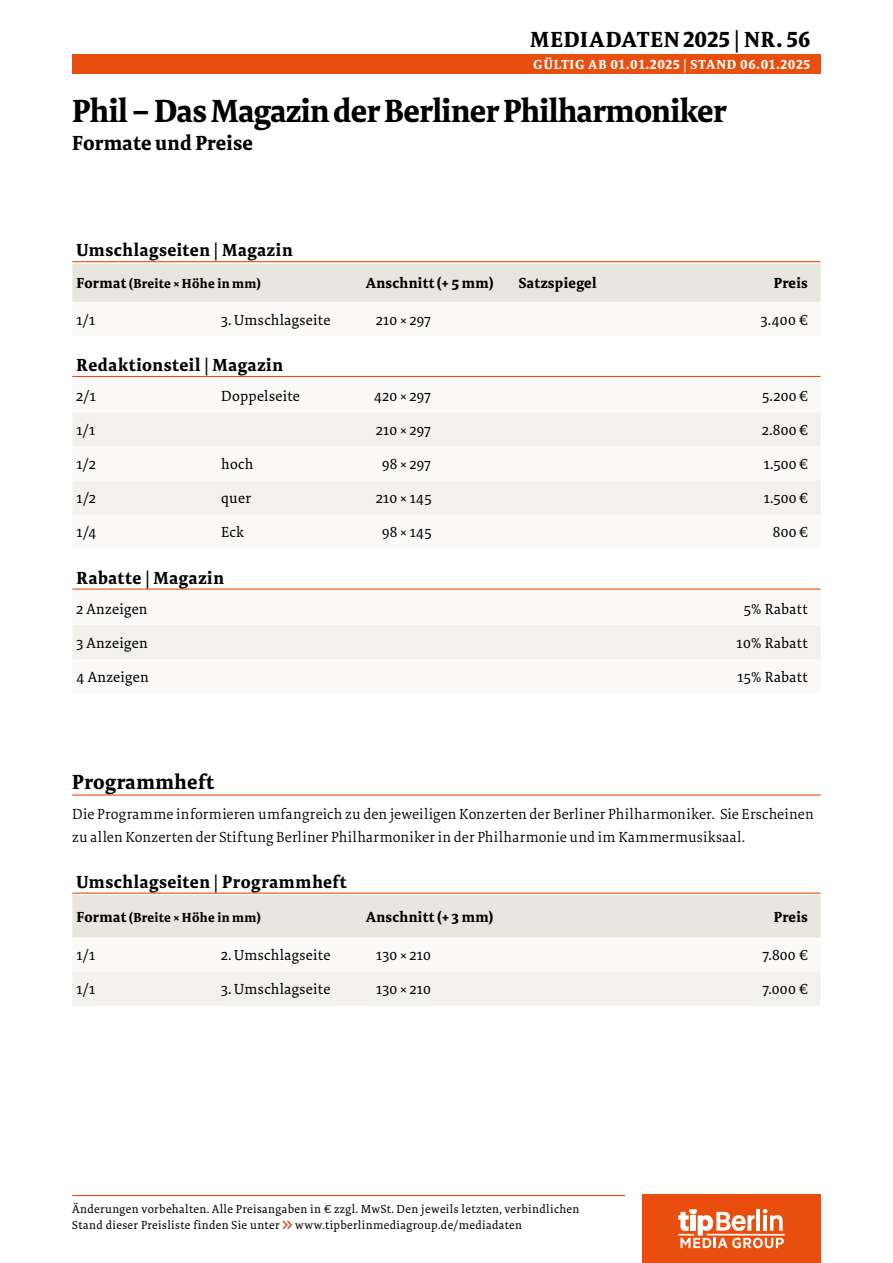
<style>
.page{position:relative;width:893px;height:1263px;background:#fff}
.page>*{position:absolute;margin:0;border:0;box-sizing:border-box;transform-origin:0 0}
.t1{font:700 33px "Tundra Pro";letter-spacing:-.02em;color:#000}
.t2{font:700 22.5px "Tundra Pro";letter-spacing:.03em;color:#000}
.t3{font:700 21px "Tundra Pro";letter-spacing:.01em;color:#000}
.t4{font:700 18px "Tundra Pro";letter-spacing:.03em;color:#000}
.t5{font:15px "Tundra Pro";letter-spacing:.02em;color:#000}
.t6{font:300 15px/22.5px "Tundra Pro";letter-spacing:.01em;color:#000}
.t7{font:700 15px "Tundra Pro";letter-spacing:.02em;color:#000}
.t8{font:700 13.5px "Tundra Pro";letter-spacing:.02em;color:#000}
.t9{font:700 13.5px "Tundra Pro";letter-spacing:.06em;color:#fff}
.t10{font:12px/16.5px "Tundra Pro";letter-spacing:.03em;color:#000}
.s1{font-size:15px}
</style>
<div class="page">
<div style="left:642px;top:1195px;width:179px;height:68px;background:#e94e0f"></div>
<svg style="left:678px;top:1209px;width:106px;height:39px"></svg>
<hr style="left:707px;top:1234px;width:77px;height:1px;background:#fff">
<div style="left:72px;top:54px;width:749px;height:19px;background:#e94e0f"></div>
<hr style="left:72px;top:1195px;width:553px;height:1px;background:#e94e0f">
<svg style="left:282px;top:1220px;width:11px;height:10px"></svg>
<div style="left:72px;top:264px;width:749px;height:38px;background:#e9e6df"></div>
<svg style="left:72px;top:375px;width:749px;height:3px"></svg>
<svg style="left:72px;top:412px;width:749px;height:247px"></svg>
<div style="left:72px;top:480px;width:749px;height:34px;background:#f3f1ee"></div>
<hr style="left:72px;top:261px;width:749px;height:1px;background:#e94e0f">
<hr style="left:72px;top:376px;width:749px;height:1px;background:#e94e0f">
<hr style="left:72px;top:588px;width:749px;height:2px;background:#e94e0f">
<svg style="left:72px;top:895px;width:749px;height:111px"></svg>
<hr style="left:72px;top:892px;width:749px;height:2px;background:#e94e0f">
<hr style="left:72px;top:794px;width:749px;height:1px;background:#e94e0f">
<h2 class="t2" style="left:530px;top:25px;width:281px">MEDIADATEN 2025 | NR. 56</h2>
<p class="t9" style="left:533px;top:55px;width:278px">GÜLTIG AB 01.01.2025 | STAND 06.01.2025</p>
<h1 class="t1" style="left:72px;top:89px;width:656px">Phil – Das Magazin der Berliner Philharmoniker</h1>
<h3 class="t3" style="left:72px;top:130px;width:182px">Formate und Preise</h3>
<p class="t4" style="left:77px;top:239px;width:218px">Umschlagseiten | Magazin</p>
<p class="t8" style="left:77px;top:275px;width:186px"><span class="s1">Format</span> (Breite × Höhe in mm)</p>
<p class="t7" style="left:366px;top:274px;width:129px">Anschnitt(+ 5 mm)</p>
<p class="t7" style="left:519px;top:274px;width:79px">Satzspiegel</p>
<p class="t7" style="left:774px;top:274px;width:36px">Preis</p>
<p class="t5" style="left:77px;top:310px;width:20px">1/1</p>
<p class="t5" style="left:221px;top:310px;width:111px">3. Umschlagseite</p>
<p class="t5" style="left:376px;top:310px;width:56px">210 × 297</p>
<p class="t5" style="left:761px;top:310px;width:49px">3.400 €</p>
<p class="t4" style="left:77px;top:354px;width:208px">Redaktionsteil | Magazin</p>
<p class="t5" style="left:77px;top:387px;width:21px">2/1</p>
<p class="t5" style="left:221px;top:387px;width:80px">Doppelseite</p>
<p class="t5" style="left:374px;top:387px;width:58px">420 × 297</p>
<p class="t5" style="left:762px;top:387px;width:47px">5.200 €</p>
<p class="t5" style="left:77px;top:421px;width:20px">1/1</p>
<p class="t5" style="left:376px;top:421px;width:56px">210 × 297</p>
<p class="t5" style="left:762px;top:421px;width:47px">2.800 €</p>
<p class="t5" style="left:77px;top:455px;width:21px">1/2</p>
<p class="t5" style="left:221px;top:455px;width:34px">hoch</p>
<p class="t5" style="left:382px;top:455px;width:50px">98 × 297</p>
<p class="t5" style="left:764px;top:455px;width:46px">1.500 €</p>
<p class="t5" style="left:77px;top:489px;width:21px">1/2</p>
<p class="t5" style="left:221px;top:489px;width:31px">quer</p>
<p class="t5" style="left:376px;top:489px;width:57px">210 × 145</p>
<p class="t5" style="left:764px;top:489px;width:46px">1.500 €</p>
<p class="t5" style="left:77px;top:523px;width:21px">1/4</p>
<p class="t5" style="left:221px;top:523px;width:25px">Eck</p>
<p class="t5" style="left:382px;top:523px;width:51px">98 × 145</p>
<p class="t5" style="left:773px;top:523px;width:37px">800 €</p>
<p class="t4" style="left:77px;top:566px;width:149px">Rabatte | Magazin</p>
<p class="t5" style="left:77px;top:599px;width:73px">2 Anzeigen</p>
<p class="t5" style="left:744px;top:599px;width:66px">5% Rabatt</p>
<p class="t5" style="left:77px;top:634px;width:73px">3 Anzeigen</p>
<p class="t5" style="left:737px;top:634px;width:73px">10% Rabatt</p>
<p class="t5" style="left:77px;top:668px;width:74px">4 Anzeigen</p>
<p class="t5" style="left:738px;top:668px;width:72px">15% Rabatt</p>
<h3 class="t3" style="left:72px;top:769px;width:143px">Programmheft</h3>
<p class="t6" style="left:72px;top:803px;width:743px">Die Programme informieren umfangreich zu den jeweiligen Konzerten der Berliner Philharmoniker. Sie Erscheinen zu allen Konzerten der Stiftung Berliner Philharmoniker in der Philharmonie und im Kammermusiksaal.</p>
<p class="t4" style="left:77px;top:870px;width:272px">Umschlagseiten | Programmheft</p>
<p class="t8" style="left:77px;top:909px;width:186px"><span class="s1">Format</span> (Breite × Höhe in mm)</p>
<p class="t7" style="left:366px;top:907px;width:129px">Anschnitt (+ 3 mm)</p>
<p class="t7" style="left:774px;top:907px;width:36px">Preis</p>
<p class="t5" style="left:77px;top:946px;width:20px">1/1</p>
<p class="t5" style="left:221px;top:946px;width:111px">2. Umschlagseite</p>
<p class="t5" style="left:376px;top:946px;width:56px">130 × 210</p>
<p class="t5" style="left:763px;top:946px;width:47px">7.800 €</p>
<p class="t5" style="left:77px;top:980px;width:20px">1/1</p>
<p class="t5" style="left:221px;top:980px;width:111px">3. Umschlagseite</p>
<p class="t5" style="left:376px;top:980px;width:56px">130 × 210</p>
<p class="t5" style="left:763px;top:980px;width:47px">7.000 €</p>
<p class="t10" style="left:72px;top:1201px;width:509px">Änderungen vorbehalten. Alle Preisangaben in € zzgl. MwSt. Den jeweils letzten, verbindlichen<br>Stand dieser Preisliste finden Sie unter</p>
<p class="t10" style="left:295px;top:1217px;width:228px">www.tipberlinmediagroup.de/mediadaten</p>
</div>
